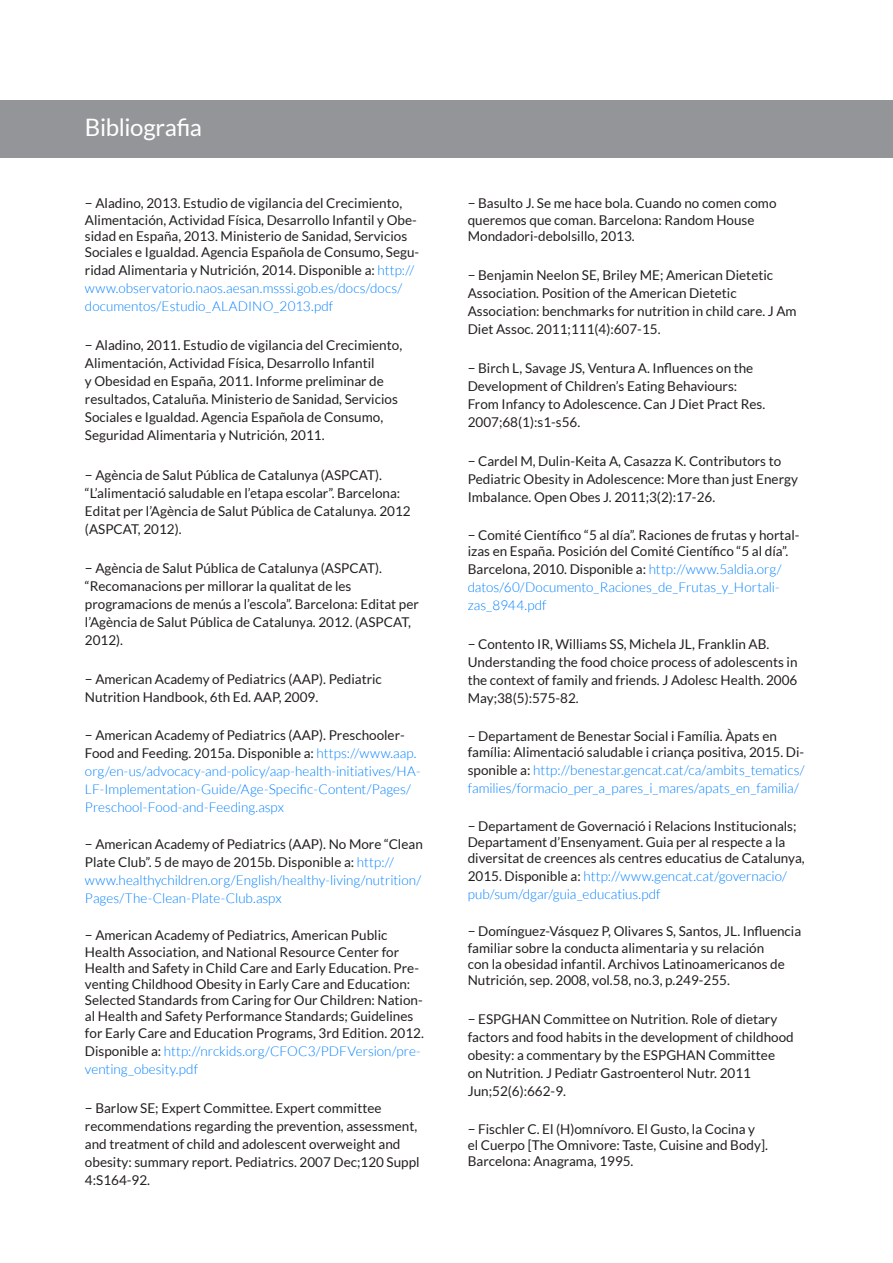
<style>
.page{position:relative;width:893px;height:1263px;background:#fff}
.page>*{position:absolute;margin:0;border:0;box-sizing:border-box;transform-origin:0 0}
.t1{font:24px "Lato";letter-spacing:-.015em;color:#fff}
.t2{font:13.5px/18px "Lato";color:#231f20}
.t3{font:300 13.5px/18px "Lato";color:#0080ff}
.s1{font-weight:400;color:#231f20}
</style>
<div class="page">
<div style="left:0;top:100px;width:893px;height:58px;background:#939598"></div>
<h1 class="t1" style="left:85px;top:114px;width:119px">Bibliografia</h1>
<p class="t2" style="left:85px;top:195px;width:336px;line-height:16.2px">− Aladino, 2013. Estudio de vigilancia del Crecimiento, Alimentación, Actividad Física, Desarrollo Infantil y Obe&shy;sidad en España, 2013. Ministerio de Sanidad, Servicios Sociales e Igualdad. Agencia Española de Consumo, Segu-</p>
<p class="t3" style="left:85px;top:261px;width:331px"><span class="s1">ridad Alimentaria y Nutrición, 2014. Disponible a:</span> http:// www.observatorio.naos.aesan.msssi.gob.es/docs/docs/ documentos/Estudio_ALADINO_2013.pdf</p>
<p class="t2" style="left:85px;top:336px;width:319px">− Aladino, 2011. Estudio de vigilancia del Crecimiento, Alimentación, Actividad Física, Desarrollo Infantil<br>y Obesidad en España, 2011. Informe preliminar de resultados, Cataluña. Ministerio de Sanidad, Servicios Sociales e Igualdad. Agencia Española de Consumo, Seguridad Alimentaria y Nutrición, 2011.</p>
<p class="t2" style="left:85px;top:466px;width:327px">− Agència de Salut Pública de Catalunya (ASPCAT). “L’alimentació saludable en l’etapa escolar”. Barcelona:<br>Editat per l’Agència de Salut Pública de Catalunya. 2012 (ASPCAT, 2012).</p>
<p class="t2" style="left:85px;top:559px;width:335px">− Agència de Salut Pública de Catalunya (ASPCAT). “Recomanacions per millorar la qualitat de les programacions de menús a l’escola”. Barcelona: Editat per l’Agència de Salut Pública de Catalunya. 2012. (ASPCAT, 2012).</p>
<p class="t2" style="left:85px;top:670px;width:298px">− American Academy of Pediatrics (AAP). Pediatric<br>Nutrition Handbook, 6th Ed. AAP, 2009.</p>
<p class="t3" style="left:85px;top:726px;width:337px"><span class="s1">− American Academy of Pediatrics (AAP). Preschooler-Food and Feeding. 2015a. Disponible a:</span> https://www.aap. org/en-us/advocacy-and-policy/aap-health-initiatives/HA-LF-Implementation-Guide/Age-Specific-Content/Pages/ Preschool-Food-and-Feeding.aspx</p>
<p class="t3" style="left:85px;top:835px;width:339px"><span class="s1">− American Academy of Pediatrics (AAP). No More “Clean Plate Club”. 5 de mayo de 2015b. Disponible a:</span> http:// www.healthychildren.org/English/healthy-living/nutrition/ Pages/The-Clean-Plate-Club.aspx</p>
<p class="t2" style="left:85px;top:927px;width:341px;line-height:16.2px">− American Academy of Pediatrics, American Public Health Association, and National Resource Center for Health and Safety in Child Care and Early Education. Pre&shy;venting Childhood Obesity in Early Care and Education:<br>Selected Standards from Caring for Our Children: Nation&shy;al Health and Safety Performance Standards; Guidelines for Early Care and Education Programs, 3rd Edition. 2012.</p>
<p class="t3" style="left:85px;top:1042px;width:337px"><span class="s1">Disponible a:</span> http://nrckids.org/CFOC3/PDFVersion/pre&shy;venting_obesity.pdf</p>
<p class="t2" style="left:85px;top:1099px;width:336px">− Barlow SE; Expert Committee. Expert committee recommendations regarding the prevention, assessment, and treatment of child and adolescent overweight and obesity: summary report. Pediatrics. 2007 Dec;120 Suppl 4:S164-92.</p>
<p class="t2" style="left:468px;top:195px;width:310px;line-height:16.2px">− Basulto J. Se me hace bola. Cuando no comen como queremos que coman. Barcelona: Random House<br>Mondadori-debolsillo, 2013.</p>
<p class="t2" style="left:468px;top:266px;width:330px">− Benjamin Neelon SE, Briley ME; American Dietetic Association. Position of the American Dietetic Association: benchmarks for nutrition in child care. J Am Diet Assoc. 2011;111(4):607-15.</p>
<p class="t2" style="left:468px;top:359px;width:299px">− Birch L, Savage JS, Ventura A. Influences on the Development of Children’s Eating Behaviours:<br>From Infancy to Adolescence. Can J Diet Pract Res.<br>2007;68(1):s1-s56.</p>
<p class="t2" style="left:468px;top:452px;width:332px">− Cardel M, Dulin-Keita A, Casazza K. Contributors to<br>Pediatric Obesity in Adolescence: More than just Energy<br>Imbalance. Open Obes J. 2011;3(2):17-26.</p>
<p class="t2" style="left:468px;top:527px;width:333px;line-height:16.2px">− Comité Científico “5 al día”. Raciones de frutas y hortal&shy;izas en España. Posición del Comité Científico “5 al día”.</p>
<p class="t3" style="left:468px;top:560px;width:315px"><span class="s1">Barcelona, 2010. Disponible a:</span> http://www.5aldia.org/ datos/60/Documento_Raciones_de_Frutas_y_Hortali&shy;zas_8944.pdf</p>
<p class="t2" style="left:468px;top:635px;width:331px">− Contento IR, Williams SS, Michela JL, Franklin AB.<br>Understanding the food choice process of adolescents in the context of family and friends. J Adolesc Health. 2006<br>May;38(5):575-82.</p>
<p class="t2" style="left:468px;top:728px;width:338px;line-height:16.2px">− Departament de Benestar Social i Família. Àpats en família: Alimentació saludable i criança positiva, 2015. Di-</p>
<p class="t3" style="left:468px;top:761px;width:338px"><span class="s1">sponible a:</span> http://benestar.gencat.cat/ca/ambits_tematics/ families/formacio_per_a_pares_i_mares/apats_en_familia/</p>
<p class="t2" style="left:468px;top:817px;width:339px;line-height:16.2px">− Departament de Governació i Relacions Institucionals;<br>Departament d’Ensenyament. Guia per al respecte a la diversitat de creences als centres educatius de Catalunya,</p>
<p class="t3" style="left:468px;top:867px;width:321px"><span class="s1">2015. Disponible a:</span> http://www.gencat.cat/governacio/ pub/sum/dgar/guia_educatius.pdf</p>
<p class="t2" style="left:468px;top:923px;width:335px;line-height:16.2px">− Domínguez-Vásquez P, Olivares S, Santos, JL. Influencia familiar sobre la conducta alimentaria y su relación<br>con la obesidad infantil. Archivos Latinoamericanos de Nutrición, sep. 2008, vol.58, no.3, p.249-255.</p>
<p class="t2" style="left:468px;top:1010px;width:327px">− ESPGHAN Committee on Nutrition. Role of dietary factors and food habits in the development of childhood obesity: a commentary by the ESPGHAN Committee<br>on Nutrition. J Pediatr Gastroenterol Nutr. 2011<br>Jun;52(6):662-9.</p>
<p class="t2" style="left:468px;top:1121px;width:302px;line-height:16.2px">− Fischler C. El (H)omnívoro. El Gusto, la Cocina y el Cuerpo [The Omnivore: Taste, Cuisine and Body].<br>Barcelona: Anagrama, 1995.</p>
</div>
